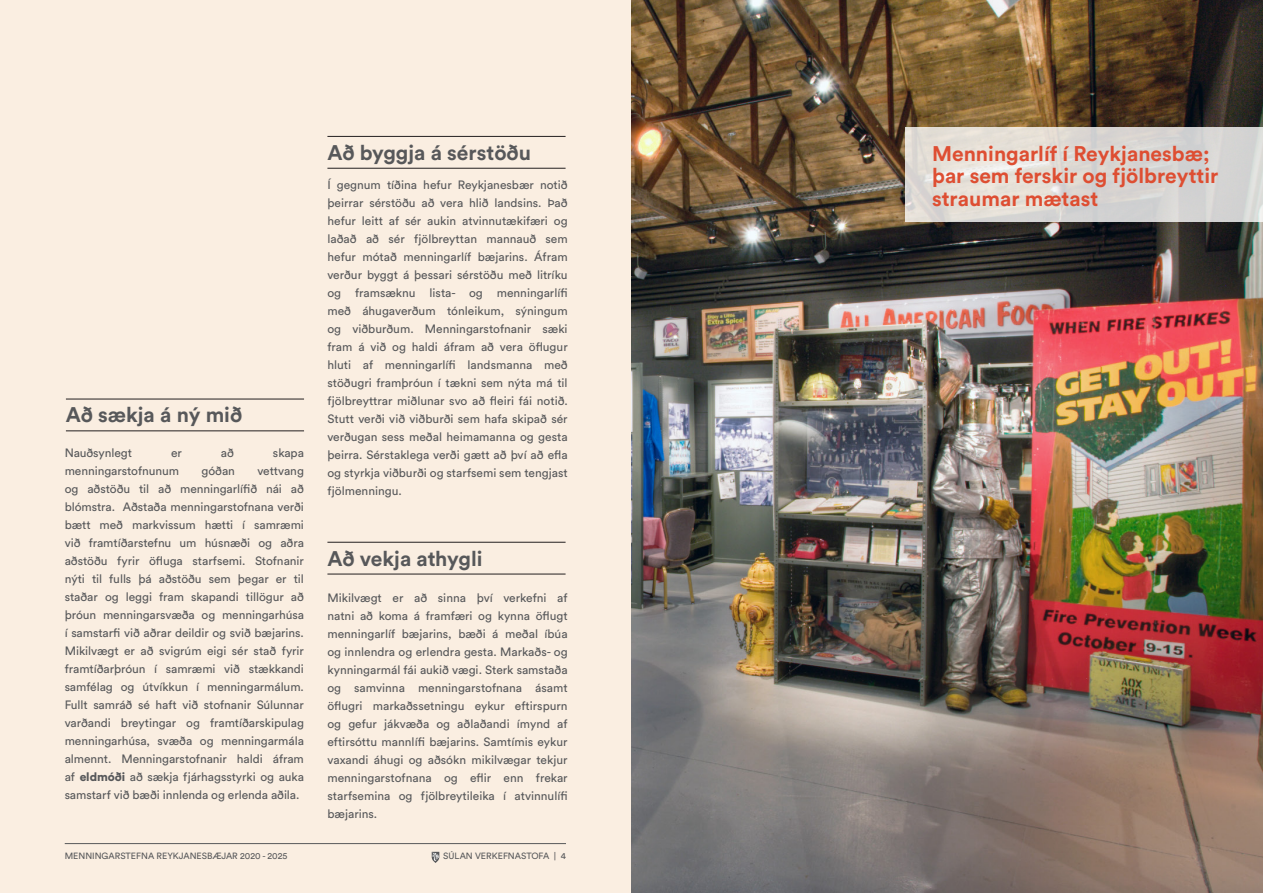
<style>
.page{position:relative;width:1263px;height:893px;background:#fff}
.page>*{position:absolute;margin:0;border:0;box-sizing:border-box;transform-origin:0 0}
.t1{font:700 21px/22.5px "Circular Std";color:#de4e32}
.t2{font:700 21px "Circular Std";color:#57585a}
.t3{font:12px/18px "Circular Std";letter-spacing:-.005em;color:#57585a;text-align:justify}
.t4{font:9px "Circular Std";color:#57585a}
.s1{font-weight:900}
</style>
<div class="page">
<img style="left:631px;top:0;width:632px;height:893px">
<div style="left:0;top:0;width:631px;height:893px;background:#faeee1"></div>
<hr style="left:66px;top:430px;width:238px;height:1px;background:#231f20">
<hr style="left:66px;top:399px;width:238px;height:1px;background:#231f20">
<hr style="left:327px;top:168px;width:239px;height:1px;background:#231f20">
<hr style="left:327px;top:136px;width:239px;height:1px;background:#231f20">
<hr style="left:327px;top:574px;width:239px;height:1px;background:#231f20">
<hr style="left:327px;top:542px;width:239px;height:1px;background:#231f20">
<svg style="left:906px;top:128px;width:357px;height:94px;background:#dcd9d5"></svg>
<svg style="left:431px;top:852px;width:8px;height:11px"></svg>
<hr style="left:65px;top:843px;width:501px;height:1px;background:#57585a">
<p class="t2" style="left:66px;top:401px;width:178px">Að sækja á ný mið</p>
<p class="t3" style="left:65px;top:444px;width:69px">Nauðsynlegt</p>
<p class="t3" style="left:171px;top:444px;width:12px">er</p>
<p class="t3" style="left:221px;top:444px;width:15px">að</p>
<p class="t3" style="left:273px;top:444px;width:32px">skapa</p>
<p class="t3" style="left:65px;top:462px;width:116px">menningarstofnunum</p>
<p class="t3" style="left:202px;top:462px;width:35px">góðan</p>
<p class="t3" style="left:65px;top:462px;width:241px;text-indent:193px">vettvang og aðstöðu til að menningarlífið nái að blómstra. Aðstaða menningarstofnana verði bætt með markvissum hætti í samræmi við framtíðarstefnu um húsnæði og aðra aðstöðu fyrir öfluga starfsemi. Stofnanir nýti til fulls þá aðstöðu sem þegar er til staðar og leggi fram skapandi tillögur að þróun menningarsvæða og menningarhúsa í samstarfi við aðrar deildir og svið bæjarins.<br>Mikilvægt er að svigrúm eigi sér stað fyrir framtíðarþróun í samræmi við stækkandi samfélag og útvíkkun í menningarmálum.<br>Fullt samráð sé haft við stofnanir Súlunnar varðandi breytingar og framtíðarskipulag menningarhúsa, svæða og menningarmála almennt. Menningarstofnanir haldi áfram af <span class="s1">eldmóði</span> að sækja fjárhagsstyrki og auka samstarf við bæði innlenda og erlenda aðila.</p>
<p class="t2" style="left:327px;top:139px;width:205px">Að byggja á sérstöðu</p>
<p class="t3" style="left:327px;top:176px;width:242px">Í gegnum tíðina hefur Reykjanesbær notið þeirrar sérstöðu að vera hlið landsins. Það hefur leitt af sér aukin atvinnutækifæri og laðað að sér fjölbreyttan mannauð sem hefur mótað menningarlíf bæjarins. Áfram verður byggt á þessari sérstöðu með litríku og framsæknu lista- og menningarlífi með áhugaverðum tónleikum, sýningum og viðburðum. Menningarstofnanir sæki fram á við og haldi áfram að vera öflugur hluti af menningarlífi landsmanna með stöðugri framþróun í tækni sem nýta má til fjölbreyttrar miðlunar svo að fleiri fái notið.<br>Stutt verði við viðburði sem hafa skipað sér verðugan sess meðal heimamanna og gesta þeirra. Sérstaklega verði gætt að því að efla og styrkja viðburði og starfsemi sem tengjast fjölmenningu.</p>
<p class="t2" style="left:327px;top:545px;width:157px">Að vekja athygli</p>
<p class="t3" style="left:327px;top:589px;width:242px">Mikilvægt er að sinna því verkefni af natni að koma á framfæri og kynna öflugt menningarlíf bæjarins, bæði á meðal íbúa og innlendra og erlendra gesta. Markaðs- og kynningarmál fái aukið vægi. Sterk samstaða og samvinna menningarstofnana ásamt öflugri markaðssetningu eykur eftirspurn og gefur jákvæða og aðlaðandi ímynd af eftirsóttu mannlífi bæjarins. Samtímis eykur vaxandi áhugi og aðsókn mikilvægar tekjur menningarstofnana og eflir enn frekar starfsemina og fjölbreytileika í atvinnulífi bæjarins.</p>
<p class="t4" style="left:65px;top:850px;width:224px">MENNINGARSTEFNA REYKJANESBÆJAR 2020 - 2025</p>
<p class="t4" style="left:443px;top:850px;width:124px">SÚLAN VERKEFNASTOFA | 4</p>
<p class="t1" style="left:932px;top:141px;width:288px">Menningarlíf í Reykjanesbæ; þar sem ferskir og fjölbreyttir straumar mætast</p>
</div>
